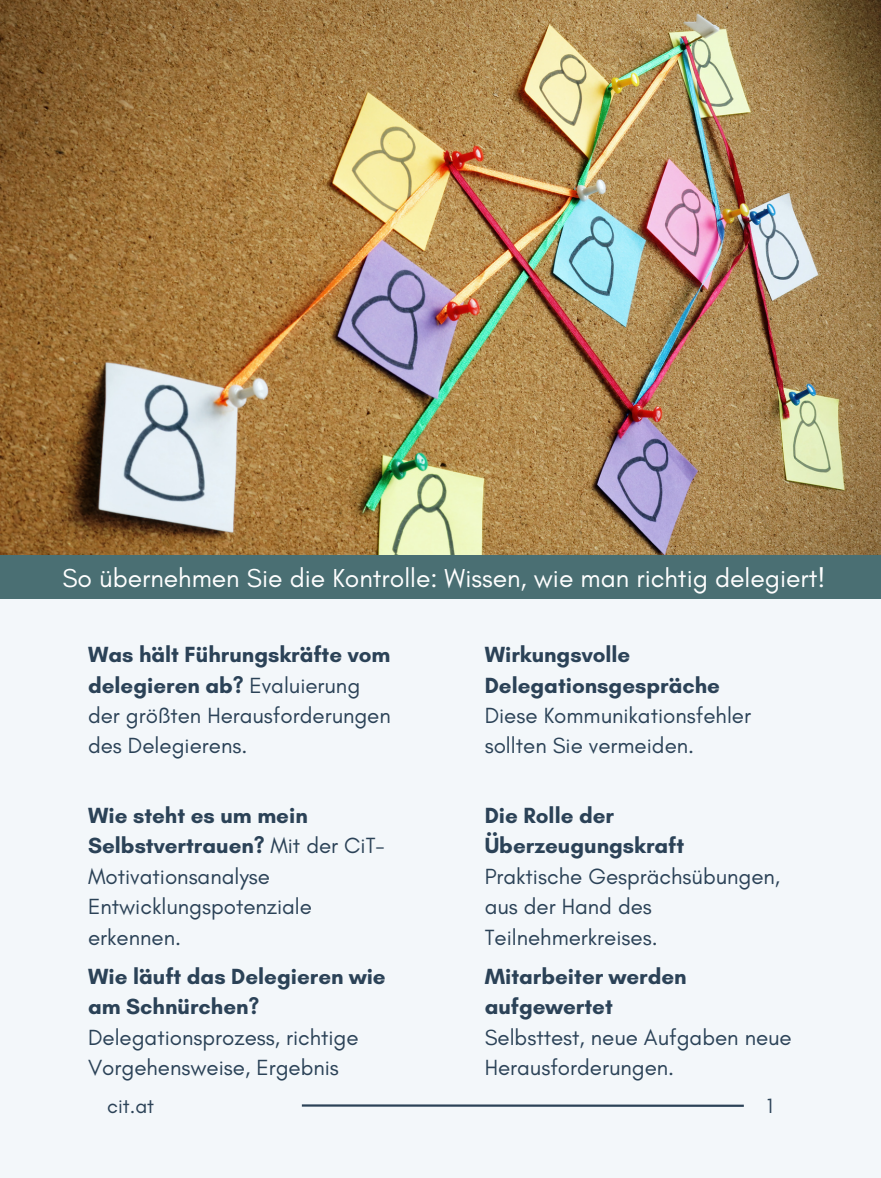
<style>
.page{position:relative;width:881px;height:1178px;background:#fff}
.page>*{position:absolute;margin:0;border:0;box-sizing:border-box;transform-origin:0 0}
.t1{font:26.4px "Glacial Indifference";color:#fff}
.t2{font:22.35px/30.3px "Glacial Indifference";color:#2b4257}
.t3{font:700 22.35px/30.3px "Glacial Indifference";color:#2b4257}
.t4{font:21px "Glacial Indifference";color:#2b4257}
.s1{font-weight:700}
</style>
<div class="page">
<div style="left:0;top:0;width:880px;height:1177px;background:#f3f7fa"></div>
<img style="left:0;top:0;width:880px;height:555px">
<div style="left:0;top:555px;width:880px;height:43px;background:#4a6f73"></div>
<hr style="left:302px;top:1104px;width:441px;height:3px;background:#2b4257">
<p class="t1" style="left:62px;top:562px;width:764px">So übernehmen Sie die Kontrolle: Wissen, wie man richtig delegiert!</p>
<p class="t2" style="left:88px;top:639px;width:304px"><span class="s1">Was hält Führungskräfte vom delegieren ab?</span> Evaluierung der größten Herausforderungen des Delegierens.</p>
<p class="t2" style="left:88px;top:800px;width:298px"><span class="s1">Wie steht es um mein<br>Selbstvertrauen?</span> Mit der CiT-<br>Motivationsanalyse<br>Entwicklungspotenziale erkennen.</p>
<p class="t2" style="left:88px;top:961px;width:299px"><span class="s1">Wie läuft das Delegieren wie am Schnürchen?<br></span>Delegationsprozess, richtige<br>Vorgehensweise, Ergebnis</p>
<p class="t3" style="left:484px;top:639px;width:147px">Wirkungsvolle</p>
<p class="t3" style="left:484px;top:670px;width:237px">Delegationsgespräche</p>
<p class="t2" style="left:484px;top:700px;width:268px">Diese Kommunikationsfehler sollten Sie vermeiden.</p>
<p class="t3" style="left:484px;top:800px;width:201px">Die Rolle der<br>Überzeugungskraft</p>
<p class="t2" style="left:484px;top:861px;width:297px">Praktische Gesprächsübungen, aus der Hand des<br>Teilnehmerkreises.</p>
<p class="t3" style="left:484px;top:961px;width:203px">Mitarbeiter werden aufgewertet</p>
<p class="t2" style="left:484px;top:1022px;width:308px">Selbsttest, neue Aufgaben neue<br>Herausforderungen.</p>
<p class="t4" style="left:107px;top:1093px;width:49px">cit.at</p>
<p class="t4" style="left:767px;top:1093px;width:8px">1</p>
</div>
